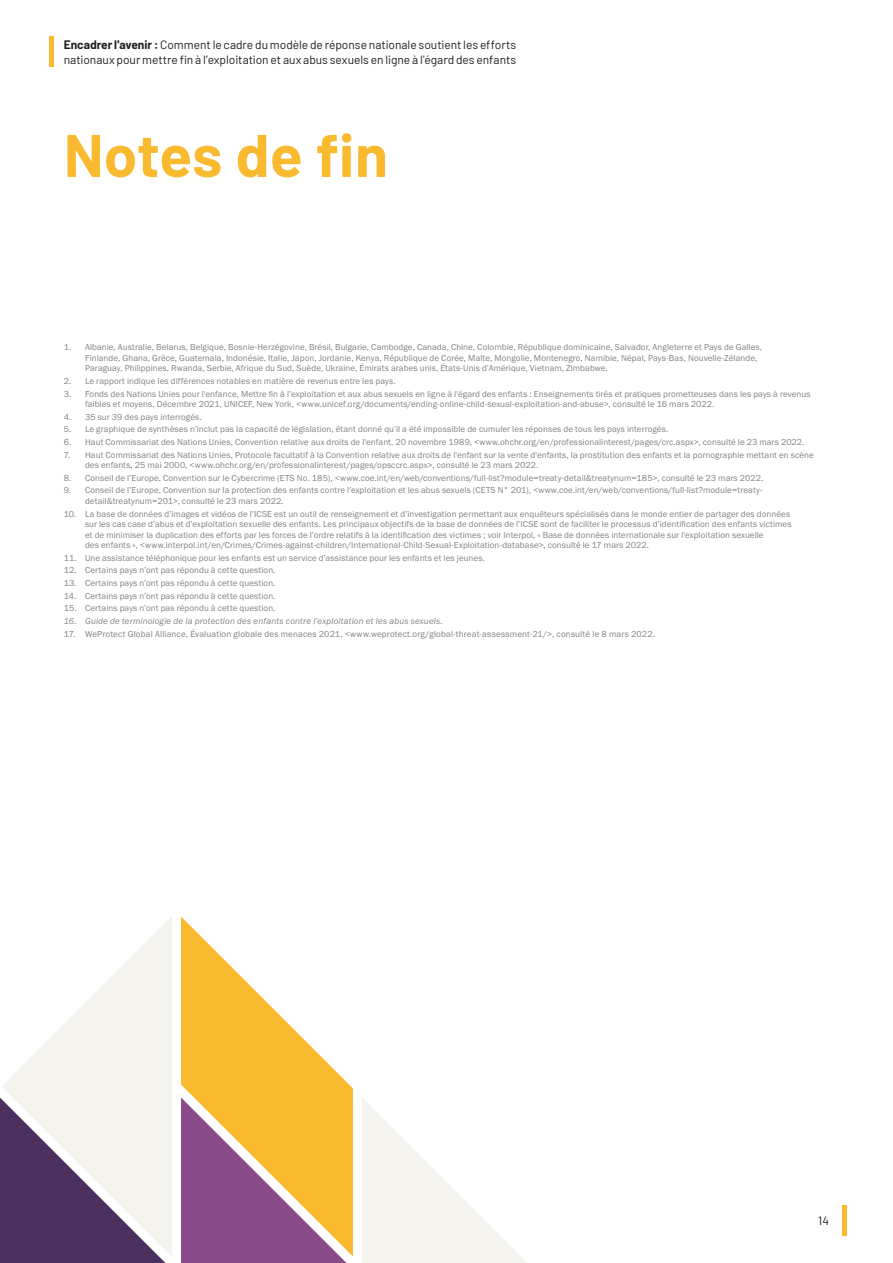
<style>
.page{position:relative;width:893px;height:1263px;background:#fff}
.page>*{position:absolute;margin:0;border:0;box-sizing:border-box;transform-origin:0 0}
.t1{font:700 60px "Barlow";color:#faba2f}
.t2{font:12px/15px "Barlow";letter-spacing:-.005em;color:#231f20}
.t3{font:9px/10.5px "Franklin Gothic URW Boo";letter-spacing:.01em;color:#808285}
.t4{font:9px "Franklin Gothic URW Boo Ita";letter-spacing:.02em;color:#808285}
.s1{font-weight:700}
</style>
<div class="page">
<div style="left:842px;top:1205px;width:5px;height:31px;background:#faba2f"></div>
<div style="left:49px;top:37px;width:5px;height:30px;background:#faba2f"></div>
<svg style="left:181px;top:916px;width:172px;height:340px;fill:#faba2f"></svg>
<svg style="left:181px;top:1097px;width:165px;height:166px;background:#c1866c"></svg>
<svg style="left:0;top:1097px;width:165px;height:166px"></svg>
<svg style="left:362px;top:1098px;width:165px;height:165px"></svg>
<svg style="left:2px;top:917px;width:170px;height:339px;fill:#f4f3ee"></svg>
<h2 class="t2" style="left:64px;top:36px;width:454px"><span class="s1">Encadrer l'avenir :</span> Comment le cadre du modèle de réponse nationale soutient les efforts nationaux pour mettre fin à l’exploitation et aux abus sexuels en ligne à l'égard des enfants</h2>
<p class="t1" style="left:64px;top:111px;width:326px">Notes de fin</p>
<p class="t3" style="left:85px;top:342px;width:679px;text-indent:-21px">1. Albanie, Australie, Belarus, Belgique, Bosnie-Herzégovine, Brésil, Bulgarie, Cambodge, Canada, Chine, Colombie, République dominicaine, Salvador, Angleterre et Pays de Galles,<br>Finlande, Ghana, Grèce, Guatemala, Indonésie, Italie, Japon, Jordanie, Kenya, République de Corée, Malte, Mongolie, Montenegro, Namibie, Népal, Pays-Bas, Nouvelle-Zélande,<br>Paraguay, Philippines, Rwanda, Serbie, Afrique du Sud, Suède, Ukraine, Émirats arabes unis, États-Unis d’Amérique, Vietnam, Zimbabwe.</p>
<p class="t3" style="left:64px;top:376px;width:333px">2. Le rapport indique les différences notables en matière de revenus entre les pays.</p>
<p class="t3" style="left:85px;top:388px;width:727px;text-indent:-21px">3. Fonds des Nations Unies pour l'enfance, Mettre fin à l’exploitation et aux abus sexuels en ligne à l'égard des enfants : Enseignements tirés et pratiques prometteuses dans les pays à revenus faibles et moyens, Décembre 2021, UNICEF, New York, &lt;www.unicef.org/documents/ending-online-child-sexual-exploitation-and-abuse&gt;, consulté le 16 mars 2022.</p>
<p class="t3" style="left:64px;top:411px;width:140px">4. 35 sur 39 des pays interrogés.</p>
<p class="t3" style="left:64px;top:424px;width:606px">5. Le graphique de synthèses n’inclut pas la capacité de législation, étant donné qu’il a été impossible de cumuler les réponses de tous les pays interrogés.</p>
<p class="t3" style="left:64px;top:437px;width:742px">6. Haut Commissariat des Nations Unies, Convention relative aux droits de l'enfant, 20 novembre 1989, &lt;www.ohchr.org/en/professionalinterest/pages/crc.aspx&gt;, consulté le 23 mars 2022.</p>
<p class="t3" style="left:85px;top:449px;width:730px;text-indent:-21px">7. Haut Commissariat des Nations Unies, Protocole facultatif à la Convention relative aux droits de l'enfant sur la vente d'enfants, la prostitution des enfants et la pornographie mettant en scène des enfants, 25 mai 2000, &lt;www.ohchr.org/en/professionalinterest/pages/opsccrc.aspx&gt;, consulté le 23 mars 2022.</p>
<p class="t3" style="left:64px;top:472px;width:701px">8. Conseil de l’Europe, Convention sur le Cybercrime (ETS No. 185), &lt;www.coe.int/en/web/conventions/full-list?module=treaty-detail&amp;treatynum=185&gt;, consulté le 23 mars 2022.</p>
<p class="t3" style="left:85px;top:485px;width:679px;text-indent:-21px">9. Conseil de l’Europe, Convention sur la protection des enfants contre l'exploitation et les abus sexuels (CETS N° 201), &lt;www.coe.int/en/web/conventions/full-list?module=treaty&shy;detail&amp;treatynum=201&gt;, consulté le 23 mars 2022.</p>
<p class="t3" style="left:85px;top:508px;width:708px;text-indent:-21px">10. La base de données d’images et vidéos de l’ICSE est un outil de renseignement et d’investigation permettant aux enquêteurs spécialisés dans le monde entier de partager des données sur les cas case d’abus et d’exploitation sexuelle des enfants. Les principaux objectifs de la base de données de l’ICSE sont de faciliter le processus d’identification des enfants victimes et de minimiser la duplication des efforts par les forces de l’ordre relatifs à la identification des victimes ; voir Interpol, « Base de données internationale sur l'exploitation sexuelle<br>des enfants », &lt;www.interpol.int/en/Crimes/Crimes-against-children/International-Child-Sexual-Exploitation-database&gt;, consulté le 17 mars 2022.</p>
<p class="t3" style="left:64px;top:552px;width:423px">11. Une assistance téléphonique pour les enfants est un service d’assistance pour les enfants et les jeunes.</p>
<p class="t3" style="left:64px;top:565px;width:213px">12. Certains pays n’ont pas répondu à cette question.</p>
<p class="t3" style="left:64px;top:578px;width:213px">13. Certains pays n’ont pas répondu à cette question.</p>
<p class="t3" style="left:64px;top:590px;width:213px">14. Certains pays n’ont pas répondu à cette question.</p>
<p class="t3" style="left:64px;top:603px;width:213px">15. Certains pays n’ont pas répondu à cette question.</p>
<p class="t4" style="left:64px;top:615px;width:380px">16. Guide de terminologie de la protection des enfants contre l’exploitation et les abus sexuels.</p>
<p class="t3" style="left:64px;top:628px;width:593px">17. WeProtect Global Alliance, Évaluation globale des menaces 2021, &lt;www.weprotect.org/global-threat-assessment-21/&gt;, consulté le 8 mars 2022.</p>
<h2 class="t2" style="left:818px;top:1212px;width:12px">14</h2>
</div>
